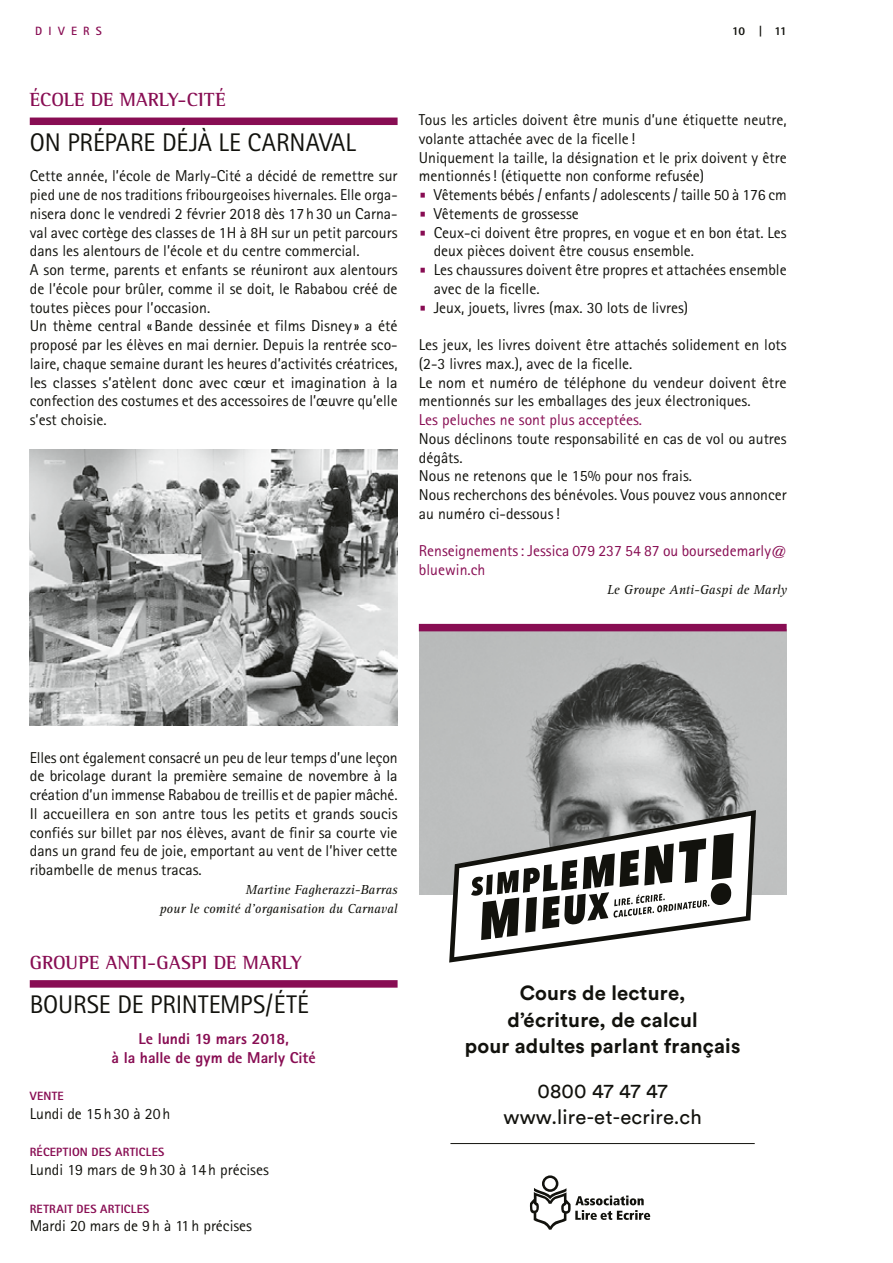
<style>
.page{position:relative;width:893px;height:1263px;background:#fff}
.page>*{position:absolute;margin:0;border:0;box-sizing:border-box;transform-origin:0 0}
.t1{font:25.5px "Rotis Sans Serif";letter-spacing:-.005em;color:#12120d}
.t2{font:700 20.25px/26.2px "Circular Std";letter-spacing:.01em;color:#12120d;text-align:center}
.t3{font:20.25px/26.2px "Circular Std";letter-spacing:.01em;color:#12120d;text-align:center}
.t4{font:700 19.5px "Rotis Semi Serif";color:#880d53}
.t5{font:15.75px/18.8px "Rotis Sans Serif";color:#12120d}
.t6{font:15.75px/18.8px "Rotis Sans Serif";color:#880d53}
.t7{font:800 15.75px/18.8px "Rotis Sans Serif";color:#880d53;text-align:center}
.t8{font:italic 13.5px/18.8px "Rotis Serif";color:#12120d;text-align:right}
.t9{font:800 12px "Rotis Sans Serif";letter-spacing:.025em;color:#880d53}
.t10{font:700 12px "Rotis Sans Serif";letter-spacing:.52em;color:#880d53}
.t11{font:800 12px "Rotis Sans Serif";color:#12120d}
.s1{font-family:"Glypha LT Std";font-size:13.5px;color:#880d53}
</style>
<div class="page">
<div style="left:30px;top:118px;width:368px;height:7px;background:#880d53"></div>
<img style="left:30px;top:450px;width:368px;height:275px">
<div style="left:30px;top:980px;width:368px;height:8px;background:#880d53"></div>
<svg style="left:420px;top:631px;width:367px;height:599px"></svg>
<div style="left:419px;top:624px;width:368px;height:7px;background:#880d53"></div>
<p class="t10" style="left:35px;top:23px;width:68px">DIVERS</p>
<p class="t11" style="left:732px;top:23px;width:56px">10 | 11</p>
<p class="t4" style="left:30px;top:88px;width:198px">ÉCOLE DE MARLY-CITÉ</p>
<h1 class="t1" style="left:30px;top:127px;width:328px">ON PRÉPARE DÉJÀ LE CARNAVAL</h1>
<p class="t5" style="left:30px;top:166px;width:369px">Cette année, l’école de Marly-Cité a décidé de remettre sur pied une de nos traditions fribourgeoises hivernales. Elle orga&shy;nisera donc le vendredi 2 février 2018 dès 17 h 30 un Carna&shy;val avec cortège des classes de 1H à 8H sur un petit parcours dans les alentours de l’école et du centre commercial.<br>A son terme, parents et enfants se réuniront aux alentours de l’école pour brûler, comme il se doit, le Rababou créé de toutes pièces pour l’occasion.<br>Un thème central «Bande dessinée et films Disney » a été proposé par les élèves en mai dernier. Depuis la rentrée sco&shy;laire, chaque semaine durant les heures d’activités créatrices, les classes s’atèlent donc avec cœur et imagination à la confection des costumes et des accessoires de l’œuvre qu’elle s’est choisie.</p>
<p class="t5" style="left:419px;top:110px;width:369px">Tous les articles doivent être munis d’une étiquette neutre, volante attachée avec de la ficelle !<br>Uniquement la taille, la désignation et le prix doivent y être mentionnés! (étiquette non conforme refusée)</p>
<p class="t5" style="left:419px;top:185px;width:369px"><span class="s1">•</span> Vêtements bébés / enfants / adolescents / taille 50 à 176 cm</p>
<p class="t5" style="left:419px;top:204px;width:162px"><span class="s1">•</span> Vêtements de grossesse</p>
<p class="t5" style="left:434px;top:223px;width:354px;text-indent:-15px"><span class="s1">•</span> Ceux-ci doivent être propres, en vogue et en bon état. Les deux pièces doivent être cousus ensemble.</p>
<p class="t5" style="left:434px;top:260px;width:354px;text-indent:-15px"><span class="s1">•</span> Les chaussures doivent être propres et attachées ensemble avec de la ficelle.</p>
<p class="t5" style="left:419px;top:298px;width:271px"><span class="s1">•</span> Jeux, jouets, livres (max. 30 lots de livres)</p>
<p class="t5" style="left:419px;top:335px;width:369px">Les jeux, les livres doivent être attachés solidement en lots (2-3 livres max.), avec de la ficelle.<br>Le nom et numéro de téléphone du vendeur doivent être mentionnés sur les emballages des jeux électroniques.</p>
<p class="t6" style="left:419px;top:410px;width:225px">Les peluches ne sont plus acceptées.</p>
<p class="t5" style="left:419px;top:429px;width:369px">Nous déclinons toute responsabilité en cas de vol ou autres dégâts.<br>Nous ne retenons que le 15% pour nos frais.<br>Nous recherchons des bénévoles. Vous pouvez vous annoncer au numéro ci-dessous!</p>
<p class="t6" style="left:419px;top:541px;width:369px">Renseignements: Jessica 079 237 54 87 ou boursedemarly@ bluewin.ch</p>
<p class="t8" style="left:607px;top:580px;width:181px">Le Groupe Anti-Gaspi de Marly</p>
<p class="t5" style="left:30px;top:748px;width:369px;text-align:justify">Elles ont également consacré un peu de leur temps d’une leçon de bricolage durant la première semaine de novembre à la création d’un immense Rababou de treillis et de papier mâché.<br>Il accueillera en son antre tous les petits et grands soucis confiés sur billet par nos élèves, avant de finir sa courte vie dans un grand feu de joie, emportant au vent de l’hiver cette ribambelle de menus tracas.</p>
<p class="t8" style="left:159px;top:880px;width:240px">Martine Fagherazzi-Barras<br>pour le comité d’organisation du Carnaval</p>
<p class="t4" style="left:30px;top:951px;width:274px">GROUPE ANTI-GASPI DE MARLY</p>
<h1 class="t1" style="left:30px;top:989px;width:281px">BOURSE DE PRINTEMPS/ÉTÉ</h1>
<p class="t7" style="left:111px;top:1029px;width:206px">Le lundi 19 mars 2018,<br>à la halle de gym de Marly Cité</p>
<p class="t9" style="left:30px;top:1088px;width:36px">VENTE</p>
<p class="t5" style="left:30px;top:1104px;width:142px">Lundi de 15 h30 à 20h</p>
<p class="t9" style="left:30px;top:1145px;width:136px">RÉCEPTION DES ARTICLES</p>
<p class="t5" style="left:30px;top:1160px;width:241px">Lundi 19 mars de 9 h30 à 14h précises</p>
<p class="t9" style="left:30px;top:1201px;width:121px">RETRAIT DES ARTICLES</p>
<p class="t5" style="left:30px;top:1216px;width:224px">Mardi 20 mars de 9h à 11h précises</p>
<p class="t2" style="left:465px;top:980px;width:277px">Cours de lecture,<br>d’écriture, de calcul<br>pour adultes parlant français</p>
<p class="t3" style="left:503px;top:1078px;width:200px">0800 47 47 47 www.lire-et-ecrire.ch</p>
</div>
